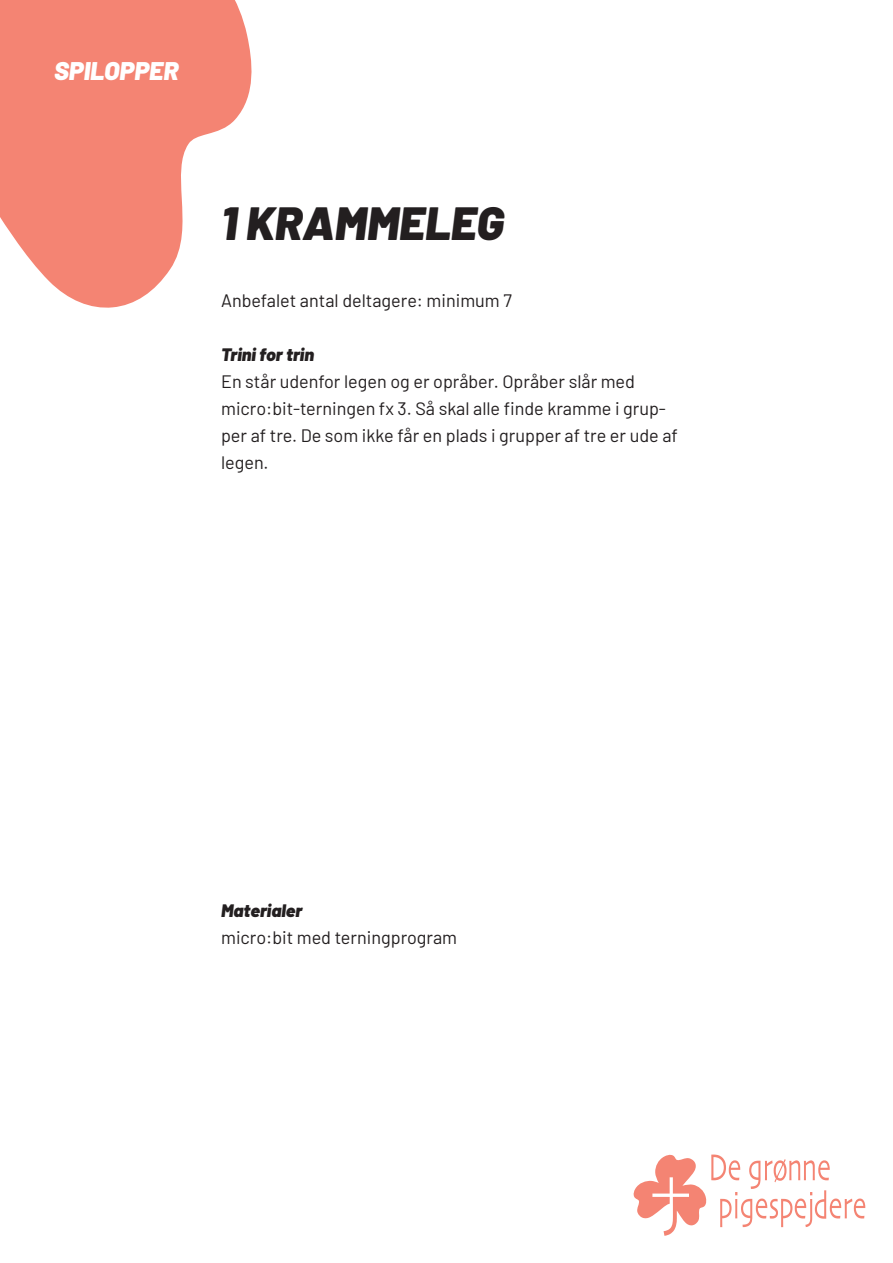
<style>
.page{position:relative;width:893px;height:1263px;background:#fff}
.page>*{position:absolute;margin:0;border:0;box-sizing:border-box;transform-origin:0 0}
.t1{font:italic 900 46.5px "Barlow";color:#231f20}
.t2{font:italic 900 25.5px "Barlow";color:#fff}
.t3{font:18px/27px "Barlow";color:#231f20}
.t4{font:italic 900 18px "Barlow";color:#231f20}
</style>
<div class="page">
<svg style="left:0;top:0;width:252px;height:308px;fill:#f48473"></svg>
<svg style="left:633px;top:1154px;width:232px;height:82px"></svg>
<h2 class="t2" style="left:54px;top:51px;width:126px">SPILOPPER</h2>
<h1 class="t1" style="left:221px;top:188px;width:285px">1 KRAMMELEG</h1>
<p class="t3" style="left:221px;top:286px;width:292px">Anbefalet antal deltagere: minimum 7</p>
<p class="t4" style="left:221px;top:341px;width:94px">Trini for trin</p>
<p class="t3" style="left:221px;top:367px;width:458px">En står udenfor legen og er opråber. Opråber slår med micro:bit-terningen fx 3. Så skal alle finde kramme i grup&shy;per af tre. De som ikke får en plads i grupper af tre er ude af legen.</p>
<p class="t4" style="left:221px;top:897px;width:83px">Materialer</p>
<p class="t3" style="left:221px;top:923px;width:238px">micro:bit med terningprogram</p>
</div>
